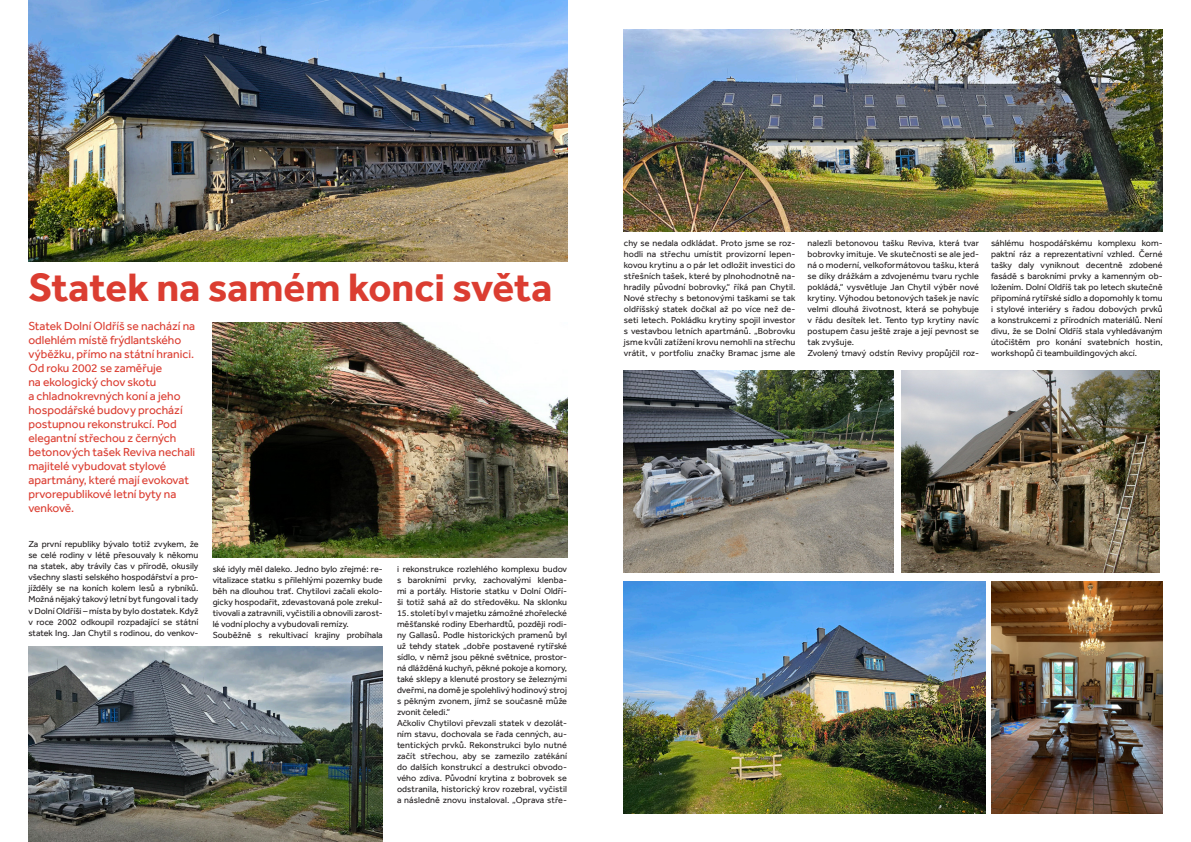
<style>
.page{position:relative;width:1191px;height:842px;background:#fff}
.page>*{position:absolute;margin:0;border:0;box-sizing:border-box;transform-origin:0 0}
.t1{font:700 40.7px "Effra";color:#db3d31}
.t2{font:12px/14px "Effra";color:#db3d31}
.text{font:9px/11px "Effra";color:#231f20;text-align:justify}
</style>
<div class="page">
<img style="left:28px;top:0;width:539px;height:261px">
<img style="left:624px;top:30px;width:538px;height:201px">
<img style="left:624px;top:371px;width:269px;height:202px">
<img style="left:28px;top:646px;width:355px;height:196px">
<img style="left:624px;top:581px;width:361px;height:233px">
<img style="left:991px;top:581px;width:171px;height:233px">
<img style="left:901px;top:371px;width:258px;height:202px">
<img style="left:213px;top:322px;width:354px;height:235px">
<p class="t1" style="left:28px;top:263px;width:525px">Statek na samém konci světa</p>
<p class="t2" style="left:28px;top:319px;width:168px">Statek Dolní Oldříš se nachází na odlehlém místě frýdlantského výběžku, přímo na státní hranici.<br>Od roku 2002 se zaměřuje<br>na ekologický chov skotu<br>a chladnokrevných koní a jeho hospodářské budovy prochází postupnou rekonstrukcí. Pod elegantní střechou z černých betonových tašek Reviva nechali majitelé vybudovat stylové apartmány, které mají evokovat prvorepublikové letní byty na venkově.</p>
<p class="text" style="left:28px;top:539px;width:172px">Za první republiky bývalo totiž zvykem, že se celé rodiny v létě přesouvaly k někomu na statek, aby trávily čas v přírodě, okusily všechny slasti selského hospodářství a pro&shy;jížděly se na koních kolem lesů a rybníků.<br>Možná nějaký takový letní byt fungoval i tady v Dolní Oldříši – místa by bylo dostatek. Když v roce 2002 odkoupil rozpadající se státní statek Ing. Jan Chytil s rodinou, do venkov-</p>
<p class="text" style="left:213px;top:563px;width:172px">ské idyly měl daleko. Jedno bylo zřejmé: re&shy;vitalizace statku s přilehlými pozemky bude běh na dlouhou trať. Chytilovi začali ekolo&shy;gicky hospodařit, zdevastovaná pole zrekul&shy;tivovali a zatravnili, vyčistili a obnovili zarost&shy;lé vodní plochy a vybudovali remízy.</p>
<p class="text" style="left:213px;top:629px;width:172px">Souběžně s rekultivací krajiny probíhala</p>
<p class="text" style="left:397px;top:563px;width:172px">i rekonstrukce rozlehlého komplexu budov s barokními prvky, zachovalými klenba&shy;mi a portály. Historie statku v Dolní Oldří&shy;ši totiž sahá až do středověku. Na sklonku</p>
<p class="text" style="left:397px;top:607px;width:172px">15. století byl v majetku zámožné zhořelecké měšťanské rodiny Eberhardtů, později rodi&shy;ny Gallasů. Podle historických pramenů byl už tehdy statek „dobře postavené rytířské sídlo, v němž jsou pěkné světnice, prostor&shy;ná dlážděná kuchyň, pěkné pokoje a komory, také sklepy a klenuté prostory se železnými dveřmi, na domě je spolehlivý hodinový stroj s pěkným zvonem, jímž se současně může zvonit čeledi.“</p>
<p class="text" style="left:397px;top:717px;width:172px">Ačkoliv Chytilovi převzali statek v dezolát&shy;ním stavu, dochovala se řada cenných, au&shy;tentických prvků. Rekonstrukci bylo nutné začít střechou, aby se zamezilo zatékání do dalších konstrukcí a destrukci obvodo&shy;vého zdiva. Původní krytina z bobrovek se odstranila, historický krov rozebral, vyčistil a následně znovu instaloval. „Oprava stře-</p>
<p class="text" style="left:624px;top:237px;width:173px">chy se nedala odkládat. Proto jsme se roz&shy;hodli na střechu umístit provizorní lepen&shy;kovou krytinu a o pár let odložit investici do střešních tašek, které by plnohodnotně na&shy;hradily původní bobrovky,“ říká pan Chytil.<br>Nové střechy s betonovými taškami se tak oldříšský statek dočkal až po více než de&shy;seti letech. Pokládku krytiny spojil investor s vestavbou letních apartmánů. „Bobrovku jsme kvůli zatížení krovu nemohli na střechu vrátit, v portfoliu značky Bramac jsme ale</p>
<p class="text" style="left:807px;top:237px;width:173px">nalezli betonovou tašku Reviva, která tvar bobrovky imituje. Ve skutečnosti se ale jed&shy;ná o moderní, velkoformátovou tašku, která se díky drážkám a zdvojenému tvaru rychle pokládá,“ vysvětluje Jan Chytil výběr nové krytiny. Výhodou betonových tašek je navíc velmi dlouhá životnost, která se pohybuje v řádu desítek let. Tento typ krytiny navíc postupem času ještě zraje a její pevnost se tak zvyšuje.</p>
<p class="text" style="left:807px;top:347px;width:173px">Zvolený tmavý odstín Revivy propůjčil roz-</p>
<p class="text" style="left:991px;top:237px;width:173px">sáhlému hospodářskému komplexu kom&shy;paktní ráz a reprezentativní vzhled. Černé tašky daly vyniknout decentně zdobené fasádě s barokními prvky a kamenným ob&shy;ložením. Dolní Oldříš tak po letech skutečně připomíná rytířské sídlo a dopomohly k tomu i stylové interiéry s řadou dobových prvků a konstrukcemi z přírodních materiálů. Není divu, že se Dolní Oldříš stala vyhledávaným útočištěm pro konání svatebních hostin, workshopů či teambuildingových akcí.</p>
</div>
